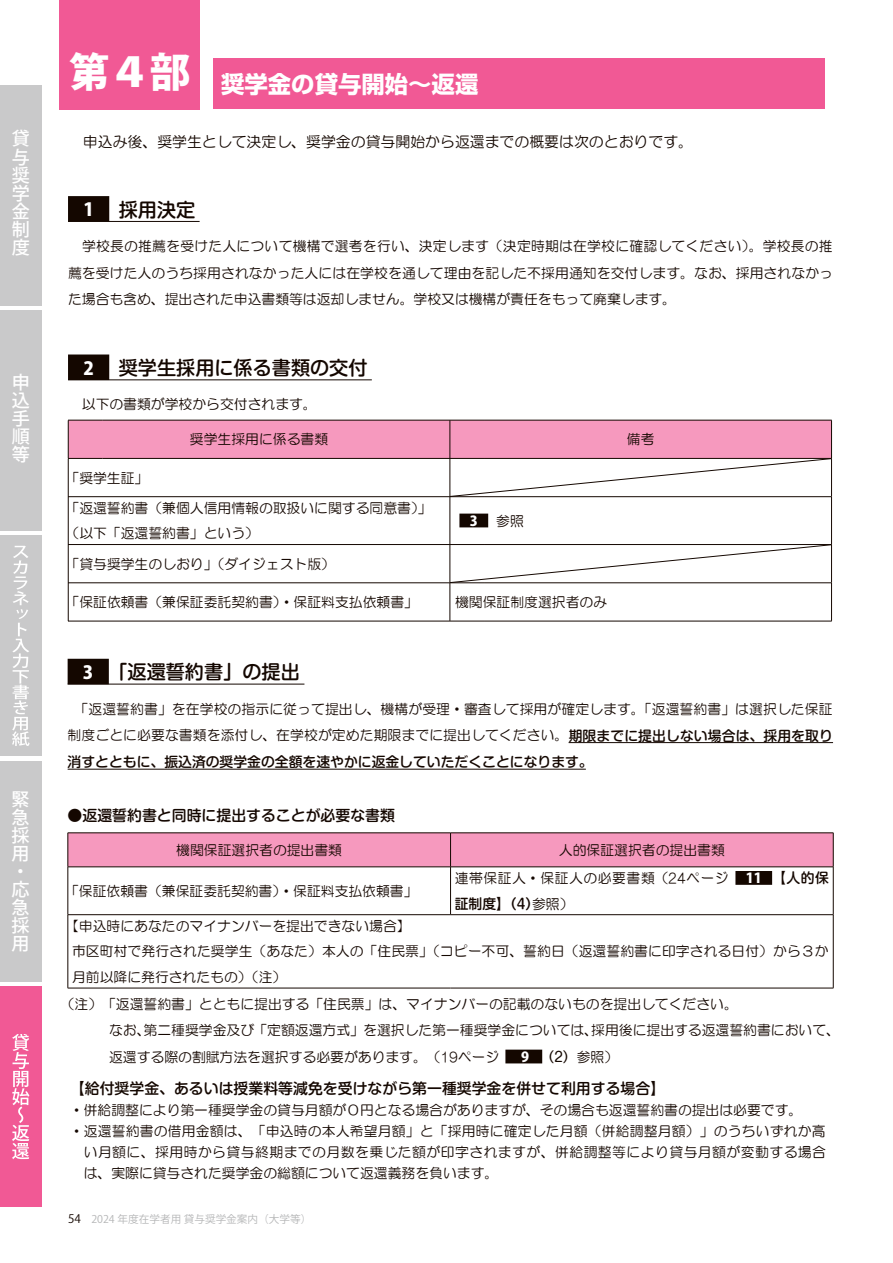
<style>
.page{position:relative;width:893px;height:1263px;background:#fff}
.page>*{position:absolute;margin:0;border:0;box-sizing:border-box;transform-origin:0 0}
.t1{font:700 23.4px "Shin Go Pr 6";color:#fff}
.t2{font:500 19.2px "Shin M Go Pr 6";color:#140700}
.t3{font:500 18px/18px "Koz Go Pro";color:#fff}
.t4{font:800 18px "Koz Go Pro";color:#fff}
.t5{font:500 14.85px "Shin M Go Pr 6";color:#140700}
.t6{font:14.85px "HG Maru Gothic MPRO";color:#140700}
.t7{font:13.8px/26.5px "HG Maru Gothic MPRO";color:#140700}
.t8{font:13.8px "HG Maru Gothic MPRO";letter-spacing:.035em;color:#140700}
.t9{font:500 13.8px "Shin M Go Pr 6";color:#140700}
.t10{font:13.8px "HG Maru Gothic MPRO";letter-spacing:.04em;color:#140700}
.t11{font:800 13.8px "Koz Go Pro";color:#fff}
.t12{font:10.65px "Koz Go Pro";color:#b5b6b7}
.s1{font-family:"Shin M Go Pr 6";font-weight:500}
.s2{font-family:"Koz Go Pro";font-weight:800;color:#fff}
.s3{font-family:"HG Maru Gothic MPRO";font-weight:400}
.s4{font-family:"Shin M Go Pr 6"}
.s5{font-size:11.7px;color:#140700}
</style>
<div class="page">
<hr style="left:68px;top:221px;width:132px;height:1px;background:#140700">
<div style="left:68px;top:196px;width:41px;height:26px;background:#140700"></div>
<hr style="left:68px;top:379px;width:304px;height:1px;background:#140700">
<div style="left:68px;top:354px;width:41px;height:26px;background:#140700"></div>
<div style="left:60px;top:0;width:140px;height:109px;background:#f15995"></div>
<div style="left:213px;top:59px;width:612px;height:50px;background:#f15995"></div>
<hr style="left:450px;top:497px;width:1px;height:47px;background:#140700">
<hr style="left:68px;top:544px;width:417px;height:1px;background:#140700">
<hr style="left:485px;top:544px;width:347px;height:1px;background:#140700">
<hr style="left:68px;top:582px;width:417px;height:1px;background:#140700">
<hr style="left:450px;top:583px;width:1px;height:38px;background:#140700">
<hr style="left:68px;top:621px;width:417px;height:1px;background:#140700">
<hr style="left:485px;top:621px;width:347px;height:1px;background:#140700">
<hr style="left:68px;top:497px;width:1px;height:47px;background:#140700">
<hr style="left:831px;top:497px;width:1px;height:47px;background:#140700">
<hr style="left:68px;top:544px;width:1px;height:39px;background:#140700">
<hr style="left:831px;top:545px;width:1px;height:38px;background:#140700">
<hr style="left:68px;top:583px;width:1px;height:38px;background:#140700">
<hr style="left:831px;top:583px;width:1px;height:38px;background:#140700">
<svg style="left:68px;top:420px;width:764px;height:77px"></svg>
<svg style="left:450px;top:545px;width:381px;height:38px"></svg>
<div style="left:459px;top:514px;width:29px;height:13px;background:#140700"></div>
<hr style="left:68px;top:684px;width:236px;height:1px;background:#140700">
<div style="left:68px;top:659px;width:41px;height:25px;background:#140700"></div>
<hr style="left:569px;top:742px;width:264px;height:1px;background:#140700">
<hr style="left:68px;top:769px;width:518px;height:1px;background:#140700">
<div style="left:69px;top:833px;width:764px;height:33px;background:#f699be"></div>
<svg style="left:69px;top:867px;width:764px;height:121px"></svg>
<hr style="left:450px;top:833px;width:1px;height:34px;background:#140700">
<hr style="left:450px;top:867px;width:1px;height:47px;background:#140700">
<hr style="left:68px;top:914px;width:383px;height:1px;background:#140700">
<hr style="left:451px;top:914px;width:382px;height:1px;background:#140700">
<hr style="left:68px;top:867px;width:1px;height:47px;background:#140700">
<hr style="left:833px;top:867px;width:1px;height:47px;background:#140700">
<hr style="left:68px;top:915px;width:1px;height:73px;background:#140700">
<hr style="left:833px;top:915px;width:1px;height:73px;background:#140700">
<hr style="left:68px;top:988px;width:383px;height:1px;background:#140700">
<hr style="left:451px;top:988px;width:382px;height:1px;background:#140700">
<hr style="left:68px;top:832px;width:383px;height:1px;background:#140700">
<hr style="left:68px;top:833px;width:1px;height:34px;background:#140700">
<hr style="left:451px;top:832px;width:382px;height:1px;background:#140700">
<hr style="left:833px;top:833px;width:1px;height:34px;background:#140700">
<hr style="left:68px;top:866px;width:383px;height:1px;background:#140700">
<hr style="left:451px;top:866px;width:382px;height:1px;background:#140700">
<div style="left:735px;top:871px;width:37px;height:14px;background:#140700"></div>
<div style="left:505px;top:1049px;width:37px;height:14px;background:#140700"></div>
<div style="left:0;top:85px;width:41px;height:220px;background:#c9c9ca"></div>
<div style="left:0;top:536px;width:41px;height:220px;background:#c9c9ca"></div>
<div style="left:0;top:986px;width:41px;height:220px;background:#f15995"></div>
<div style="left:0;top:761px;width:41px;height:220px;background:#c9c9ca"></div>
<div style="left:0;top:310px;width:41px;height:220px;background:#c9c9ca"></div>
<svg style="left:12px;top:546px;width:18px;height:200px"></svg>
<svg style="left:12px;top:1034px;width:17px;height:125px"></svg>
<h3 class="t3" style="left:12px;top:131px;width:20px">貸</h3>
<h3 class="t3" style="left:12px;top:149px;width:20px">与</h3>
<h3 class="t3" style="left:12px;top:167px;width:20px">奨</h3>
<h3 class="t3" style="left:12px;top:185px;width:20px">学</h3>
<h3 class="t3" style="left:12px;top:203px;width:20px">金</h3>
<h3 class="t3" style="left:12px;top:221px;width:20px">制</h3>
<h3 class="t3" style="left:12px;top:239px;width:20px">度</h3>
<h3 class="t3" style="left:12px;top:374px;width:20px">申</h3>
<h3 class="t3" style="left:12px;top:392px;width:20px">込</h3>
<h3 class="t3" style="left:12px;top:410px;width:20px">手</h3>
<h3 class="t3" style="left:12px;top:428px;width:20px">順</h3>
<h3 class="t3" style="left:12px;top:446px;width:20px">等</h3>
<h3 class="t3" style="left:11px;top:791px;width:19px">緊急採用・応急採用</h3>
<h1 class="t1" style="left:69px;top:65px;width:411px"><sup>第４部</sup> 奨学金の貸与開始～返還</h1>
<p class="t6" style="left:68px;top:134px;width:627px">　申込み後、奨学生として決定し、奨学金の貸与開始から返還までの概要は次のとおりです。</p>
<h3 class="t4" style="left:83px;top:198px;width:12px">1</h3>
<h2 class="t2" style="left:119px;top:194px;width:78px">採用決定</h2>
<p class="t7" style="left:68px;top:233px;width:767px;text-align:justify">　学校長の推薦を受けた人について機構で選考を行い、決定します（決定時期は在学校に確認してください）。学校長の推薦を受けた人のうち採用されなかった人には在学校を通して理由を記した不採用通知を交付します。なお、採用されなかった場合も含め、提出された申込書類等は返却しません。学校又は機構が責任をもって廃棄します。</p>
<h3 class="t4" style="left:83px;top:356px;width:12px">2</h3>
<h2 class="t2" style="left:119px;top:352px;width:250px">奨学生採用に係る書類の交付</h2>
<p class="t7" style="left:68px;top:391px;width:250px">　以下の書類が学校から交付されます。</p>
<p class="t7" style="left:190px;top:426px;width:140px">奨学生採用に係る書類</p>
<p class="t7" style="left:627px;top:426px;width:29px">備考</p>
<p class="t7" style="left:66px;top:462px;width:368px;line-height:30.3px">「奨学生証」<br>「返還誓約書（兼個人信用情報の取扱いに関する同意書）」</p>
<p class="t7" style="left:66px;top:520px;width:195px">（以下「返還誓約書」という）</p>
<p class="t11" style="left:470px;top:512px;width:10px">3</p>
<p class="t7" style="left:496px;top:507px;width:29px">参照</p>
<p class="t7" style="left:66px;top:550px;width:271px">「貸与奨学生のしおり」（ダイジェスト版）</p>
<p class="t7" style="left:66px;top:589px;width:354px">「保証依頼書（兼保証委託契約書）・保証料支払依頼書」</p>
<p class="t7" style="left:455px;top:589px;width:154px">機関保証制度選択者のみ</p>
<h3 class="t4" style="left:83px;top:661px;width:12px">3</h3>
<h2 class="t2" style="left:108px;top:656px;width:193px">「返還誓約書」の提出</h2>
<p class="t7" style="left:68px;top:695px;width:767px;text-align:center">「返還誓約書」を在学校の指示に従って提出し、機構が受理・審査して採用が確定します。「返還誓約書」は選択した保証制度ごとに必要な書類を添付し、在学校が定めた期限までに提出してください。<span class="s1">期限までに提出しない場合は、採用を取り</span></p>
<p class="t9" style="left:68px;top:751px;width:527px">消すとともに、振込済の奨学金の全額を速やかに返金していただくことになります。</p>
<p class="t5" style="left:68px;top:803px;width:329px">●返還誓約書と同時に提出することが必要な書類</p>
<p class="t7" style="left:176px;top:836px;width:167px">機関保証選択者の提出書類</p>
<p class="t7" style="left:559px;top:836px;width:167px">人的保証選択者の提出書類</p>
<p class="t7" style="left:65px;top:877px;width:354px">「保証依頼書（兼保証委託契約書）・保証料支払依頼書」</p>
<p class="t10" style="left:455px;top:871px;width:376px">連帯保証人・保証人の必要書類（24ページ <span class="s2">11</span> <span class="s1">【人的保</span></p>
<p class="t9" style="left:455px;top:892px;width:120px">証制度】（4）<span class="s3">参照）</span></p>
<p class="t7" style="left:72px;top:913px;width:758px;line-height:25.5px;text-indent:-7px">【申込時にあなたのマイナンバーを提出できない場合】<br>市区町村で発行された奨学生（あなた）本人の「住民票」（コピー不可、誓約日（返還誓約書に印字される日付）から３か月前以降に発行されたもの）（注）</p>
<p class="t7" style="left:109px;top:990px;width:732px;text-indent:-48px">（注）　「返還誓約書」とともに提出する「住民票」は、マイナンバーの記載のないものを提出してください。<br>なお、第二種奨学金及び「定額返還方式」を選択した第一種奨学金については、採用後に提出する返還誓約書において、返還する際の割賦方法を選択する必要があります。（19ページ　　　<span class="s2">9</span> <span class="s4">（2）</span>参照）</p>
<p class="t5" style="left:70px;top:1077px;width:597px">【給付奨学金、あるいは授業料等減免を受けながら第一種奨学金を併せて利用する場合】</p>
<p class="t7" style="left:70px;top:1097px;width:734px">・併給調整により第一種奨学金の貸与月額が０円となる場合がありますが、その場合も返還誓約書の提出は必要です。</p>
<p class="t7" style="left:70px;top:1118px;width:757px">・返還誓約書の借用金額は、「申込時の本人希望月額」と「採用時に確定した月額（併給調整月額）」のうちいずれか高</p>
<p class="t8" style="left:84px;top:1145px;width:744px">い月額に、採用時から貸与終期までの月数を乗じた額が印字されますが、併給調整等により貸与月額が変動する場合</p>
<p class="t7" style="left:84px;top:1160px;width:416px">は、実際に貸与された奨学金の総額について返還義務を負います。</p>
<p class="t12" style="left:68px;top:1212px;width:245px"><span class="s5">54　</span>2024 年度在学者用 貸与奨学金案内（大学等）</p>
</div>
